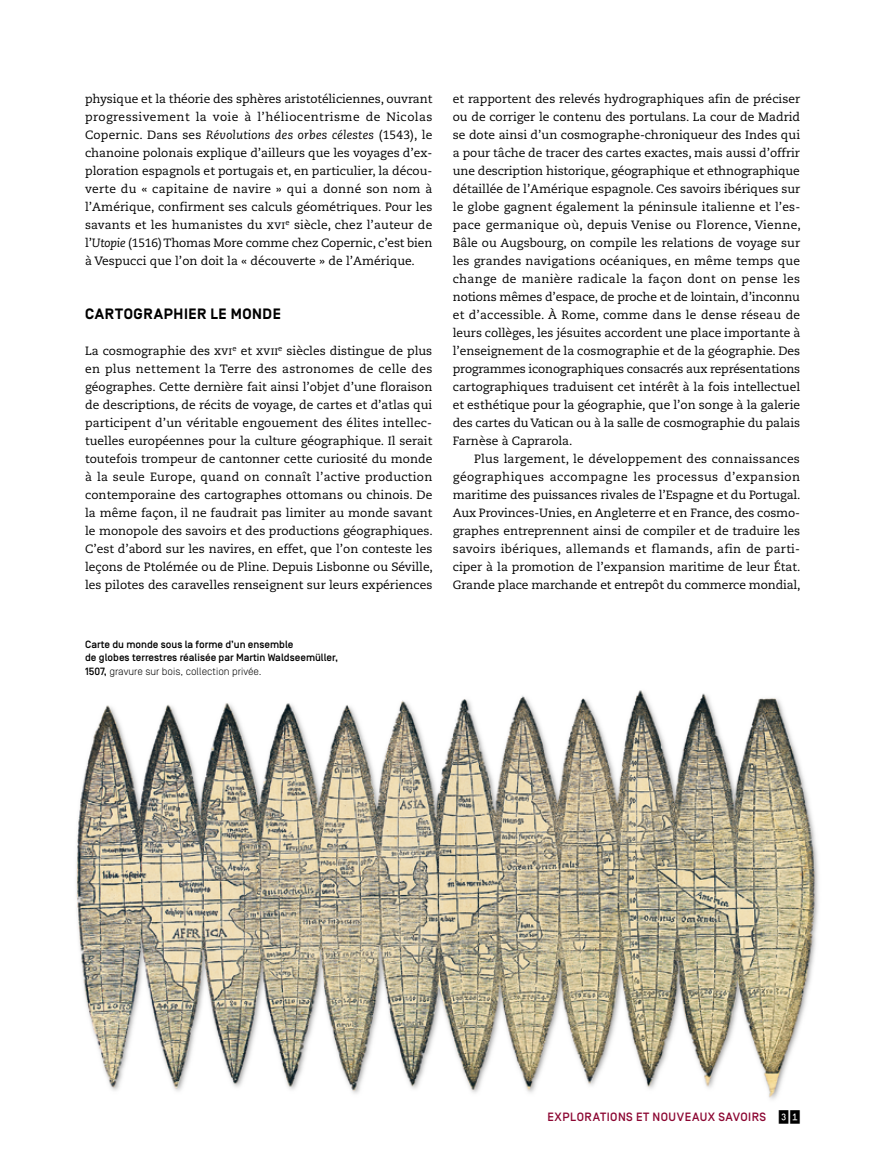
<style>
.page{position:relative;width:881px;height:1170px;background:#fff}
.page>*{position:absolute;margin:0;border:0;box-sizing:border-box;transform-origin:0 0}
.t1{font:700 15px "Simplon BP";letter-spacing:.035em;color:#000}
.t2{font:500 13.5px "Simplon CNDP";color:#000}
.t3{font:12px/18px "Caecilia LT Std";letter-spacing:-.01em;color:#000;text-align:justify}
.t4{font:500 12px "Simplon BP";color:#8c0632}
.t5{font:500 10.5px/13.5px "Simplon BP";color:#000}
.s1{font-style:italic}
.s2{font-weight:300}
</style>
<div class="page">
<img style="left:76px;top:690px;width:743px;height:410px">
<p class="t3" style="left:85px;top:90px;width:349px">physique et la théorie des sphères aristotéliciennes, ouvrant progressivement la voie à l’héliocentrisme de Nicolas Copernic. Dans ses <span class="s1">Révolutions des orbes célestes</span> (1543), le chanoine polonais explique d’ailleurs que les voyages d’ex&shy;ploration espagnols et portugais et, en particulier, la décou&shy;verte du « capitaine de navire » qui a donné son nom à l’Amérique, confirment ses calculs géométriques. Pour les savants et les humanistes du xvi<sup>e</sup> siècle, chez l’auteur de l’<span class="s1">Utopie</span> (1516) Thomas More comme chez Copernic, c’est bien à Vespucci que l’on doit la « découverte » de l’Amérique.</p>
<p class="t1" style="left:85px;top:305px;width:197px">CARTOGRAPHIER LE MONDE</p>
<p class="t3" style="left:85px;top:342px;width:349px">La cosmographie des xvi<sup>e</sup> et xvii<sup>e</sup> siècles distingue de plus en plus nettement la Terre des astronomes de celle des géographes. Cette dernière fait ainsi l’objet d’une floraison de descriptions, de récits de voyage, de cartes et d’atlas qui participent d’un véritable engouement des élites intellec&shy;tuelles européennes pour la culture géographique. Il serait toutefois trompeur de cantonner cette curiosité du monde à la seule Europe, quand on connaît l’active production contemporaine des cartographes ottomans ou chinois. De la même façon, il ne faudrait pas limiter au monde savant le monopole des savoirs et des productions géographiques.<br>C’est d’abord sur les navires, en effet, que l’on conteste les leçons de Ptolémée ou de Pline. Depuis Lisbonne ou Séville, les pilotes des caravelles renseignent sur leurs expériences</p>
<p class="t5" style="left:85px;top:637px;width:254px">Carte du monde sous la forme d’un ensemble<br>de globes terrestres réalisée par Martin Waldseemüller,<br>1507, <span class="s2">gravure sur bois, collection privée.</span></p>
<p class="t3" style="left:452px;top:90px;width:349px">et rapportent des relevés hydrographiques afin de préciser ou de corriger le contenu des portulans. La cour de Madrid se dote ainsi d’un cosmographe-chroniqueur des Indes qui a pour tâche de tracer des cartes exactes, mais aussi d’offrir une description historique, géographique et ethnographique détaillée de l’Amérique espagnole. Ces savoirs ibériques sur le globe gagnent également la péninsule italienne et l’es&shy;pace germanique où, depuis Venise ou Florence, Vienne, Bâle ou Augsbourg, on compile les relations de voyage sur les grandes navigations océaniques, en même temps que change de manière radicale la façon dont on pense les notions mêmes d’espace, de proche et de lointain, d’inconnu et d’accessible. À Rome, comme dans le dense réseau de leurs collèges, les jésuites accordent une place importante à l’enseignement de la cosmographie et de la géographie. Des programmes iconographiques consacrés aux représentations cartographiques traduisent cet intérêt à la fois intellectuel et esthétique pour la géographie, que l’on songe à la galerie des cartes du Vatican ou à la salle de cosmographie du palais Farnèse à Caprarola.</p>
<p class="t3" style="left:452px;top:450px;width:349px;text-indent:21px">Plus largement, le développement des connaissances géographiques accompagne les processus d’expansion maritime des puissances rivales de l’Espagne et du Portugal.<br>Aux Provinces-Unies, en Angleterre et en France, des cosmo&shy;graphes entreprennent ainsi de compiler et de traduire les savoirs ibériques, allemands et flamands, afin de parti&shy;ciper à la promotion de l’expansion maritime de leur État.<br>Grande place marchande et entrepôt du commerce mondial,</p>
<p class="t4" style="left:547px;top:1110px;width:16px">Explorations</p>
<p class="t4" style="left:635px;top:1110px;width:26px">et nouveaux</p>
<p class="t4" style="left:718px;top:1110px;width:7px">savoirs</p>
<p class="t2" style="left:778px;top:1110px;width:23px">31</p>
</div>
